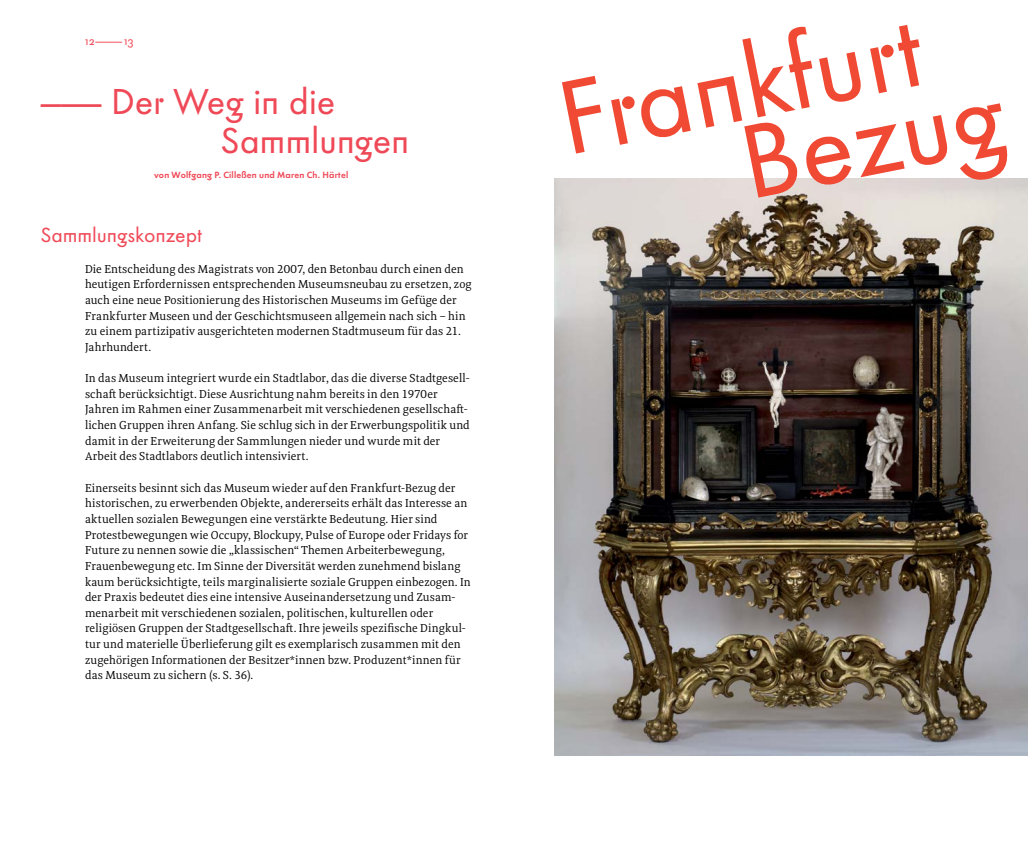
<style>
.page{position:relative;width:1028px;height:851px;background:#fff}
.page>*{position:absolute;margin:0;border:0;box-sizing:border-box;transform-origin:0 0}
.t1{font:108.75px/78.4px "Futura HMF Book Os F";color:#f04934}
.t2{font:37.5px/39.1px "Futura HMF Book Os F";letter-spacing:-.01em;color:#ef4957}
.t3{font:21.25px "Futura HMF Book Os F";letter-spacing:-.005em;color:#ef4957}
.t4{font:12.5px "Futura HMF Book Os F";color:#ef4957}
.t5{font:11.88px/15.6px "Meret Pro";letter-spacing:.005em;color:#000}
.t6{font:9.38px "Futura HMF Demi Bold Os F";letter-spacing:.02em;color:#ef4957}
</style>
<div class="page">
<img style="left:555px;top:179px;width:473px;height:576px">
<p class="t4" style="left:85px;top:33px;width:50px">12———— 13</p>
<h2 class="t2" style="left:221px;top:82px;width:190px;text-indent:-180px">——— Der Weg in die<br>Sammlungen</h2>
<p class="t6" style="left:154px;top:169px;width:195px">von Wolfgang P. Cilleßen und Maren Ch. Härtel</p>
<h3 class="t3" style="left:41px;top:222px;width:163px">Sammlungskonzept</h3>
<p class="t5" style="left:85px;top:261px;width:388px">Die Entscheidung des Magistrats von 2007, den Betonbau durch einen den heutigen Erfordernissen entsprechenden Museumsneubau zu ersetzen, zog auch eine neue Positionierung des Historischen Museums im Gefüge der Frankfurter Museen und der Geschichtsmuseen allgemein nach sich – hin zu einem partizipativ ausgerichteten modernen Stadtmuseum für das 21.<br>Jahrhundert.</p>
<p class="t5" style="left:85px;top:370px;width:386px">In das Museum integriert wurde ein Stadtlabor, das die diverse Stadtgesell&shy;schaft berücksichtigt. Diese Ausrichtung nahm bereits in den 1970er Jahren im Rahmen einer Zusammenarbeit mit verschiedenen gesellschaft&shy;lichen Gruppen ihren Anfang. Sie schlug sich in der Erwerbungspolitik und damit in der Erweiterung der Sammlungen nieder und wurde mit der Arbeit des Stadtlabors deutlich intensiviert.</p>
<p class="t5" style="left:85px;top:479px;width:387px">Einerseits besinnt sich das Museum wieder auf den Frankfurt-Bezug der historischen, zu erwerbenden Objekte, andererseits erhält das Interesse an aktuellen sozialen Bewegungen eine verstärkte Bedeutung. Hier sind Protestbewegungen wie Occupy, Blockupy, Pulse of Europe oder Fridays for Future zu nennen sowie die „klassischen“ Themen Arbeiterbewegung, Frauenbewegung etc. Im Sinne der Diversität werden zunehmend bislang kaum berücksichtigte, teils marginalisierte soziale Gruppen einbezogen. In der Praxis bedeutet dies eine intensive Auseinandersetzung und Zusam&shy;menarbeit mit verschiedenen sozialen, politischen, kulturellen oder religiösen Gruppen der Stadtgesellschaft. Ihre jeweils spezifische Dingkul&shy;tur und materielle Überlieferung gilt es exemplarisch zusammen mit den zugehörigen Informationen der Besitzer*innen bzw. Produzent*innen für das Museum zu sichern (s. S. 36).</p>
<h1 class="t1" style="left:718px;top:47px;width:267px;text-indent:-170px;rotate:-11deg">Frankfurt<br>Bezug</h1>
</div>
